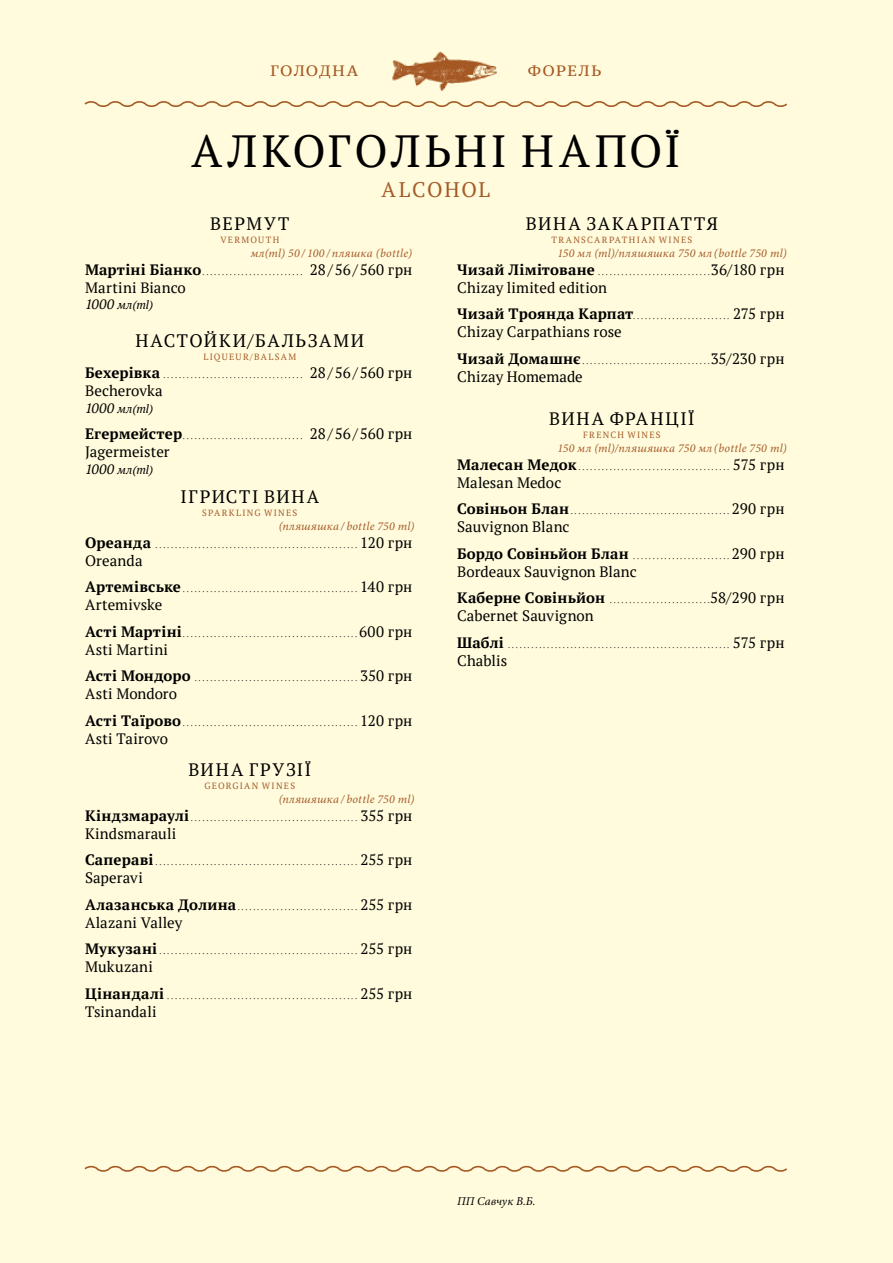
<style>
.page{position:relative;width:893px;height:1263px;background:#fffbdc}
.page>*{position:absolute;margin:0;border:0;box-sizing:border-box;transform-origin:0 0}
.t1{font:45px "PT Serif";letter-spacing:.08em;color:#000}
.t2{font:21px "PT Serif";letter-spacing:.075em;color:#a55a28}
.t3{font:18px "PT Serif";letter-spacing:.095em;color:#000}
.t4{font:15px "PT Serif";letter-spacing:.01em;color:#000}
.t5{font:15px "PT Serif Caption";letter-spacing:.1em;color:#a55a28}
.t6{font:italic 12px "Minion Pro";letter-spacing:.02em;color:#a55a28}
.t7{font:italic 12px "PT Serif";letter-spacing:.02em;color:#000}
.t8{font:italic 12px "Minion Pro";color:#000}
.t9{font:9px "PT Serif";letter-spacing:.145em;color:#a55a28}
.t10{font:9px "PT Serif";letter-spacing:.125em;color:#a55a28}
.t11{font:7.5px "PT Serif";color:#000}
.s1{font-weight:700;font-size:15px}
.s2{font-size:15px}
.s3{font-size:13.5px}
</style>
<div class="page">
<h3 class="t5" style="left:270px;top:61px;width:89px">ГОЛОДНА</h3>
<h3 class="t5" style="left:528px;top:61px;width:75px">ФОРЕЛЬ</h3>
<h1 class="t1" style="left:192px;top:122px;width:490px">АЛКОГОЛЬНІ НАПОЇ</h1>
<h2 class="t2" style="left:382px;top:176px;width:110px">ALCOHOL</h2>
<h3 class="t3" style="left:210px;top:211px;width:81px">ВЕРМУТ</h3>
<p class="t9" style="left:220px;top:234px;width:60px">VERMOUTH</p>
<h3 class="t6" style="left:251px;top:244px;width:163px">мл(ml) 50 / 100 / пляшка (bottle)</h3>
<p class="t11" style="left:85px;top:267px;width:329px"><span class="s1">Мартіні Біанко</span> . . . . . . . . . . . . . . . . . . . . . . . . . . <span class="s2">28/56/560 грн</span></p>
<h3 class="t4" style="left:85px;top:277px;width:102px">Martini Bianco</h3>
<h3 class="t7" style="left:85px;top:297px;width:70px"><span class="s3">1000</span> мл(ml)</h3>
<h3 class="t3" style="left:135px;top:328px;width:230px">НАСТОЙКИ/БАЛЬЗАМИ</h3>
<p class="t9" style="left:203px;top:351px;width:94px">LIQUEUR/BALSAM</p>
<p class="t11" style="left:85px;top:370px;width:329px"><span class="s1">Бехерівка</span> . . . . . . . . . . . . . . . . . . . . . . . . . . . . . . . . . . . . <span class="s2">28/56/560 грн</span></p>
<h3 class="t4" style="left:85px;top:381px;width:79px">Becherovka</h3>
<h3 class="t7" style="left:85px;top:401px;width:70px"><span class="s3">1000</span> мл(ml)</h3>
<p class="t11" style="left:85px;top:431px;width:329px"><span class="s1">Егермейстер</span> . . . . . . . . . . . . . . . . . . . . . . . . . . . . . . . <span class="s2">28/56/560 грн</span></p>
<h3 class="t4" style="left:85px;top:442px;width:86px">Jagermeister</h3>
<h3 class="t7" style="left:85px;top:462px;width:70px"><span class="s3">1000</span> мл(ml)</h3>
<h3 class="t3" style="left:181px;top:484px;width:140px">ІГРИСТІ ВИНА</h3>
<p class="t9" style="left:202px;top:507px;width:97px">SPARKLING WINES</p>
<h3 class="t6" style="left:279px;top:517px;width:137px">(пляшяшка / bottle 750 ml)</h3>
<p class="t11" style="left:85px;top:540px;width:329px"><span class="s1">Ореанда</span> . . . . . . . . . . . . . . . . . . . . . . . . . . . . . . . . . . . . . . . . . . . . . . . . . . . . <span class="s2">120 грн</span></p>
<h3 class="t4" style="left:85px;top:550px;width:59px">Oreanda</h3>
<p class="t11" style="left:85px;top:584px;width:329px"><span class="s1">Артемівське</span> . . . . . . . . . . . . . . . . . . . . . . . . . . . . . . . . . . . . . . . . . . . . . <span class="s2">140 грн</span></p>
<h3 class="t4" style="left:85px;top:595px;width:79px">Artemivske</h3>
<p class="t11" style="left:85px;top:629px;width:329px"><span class="s1">Асті Мартіні</span> . . . . . . . . . . . . . . . . . . . . . . . . . . . . . . . . . . . . . . . . . . . . . <span class="s2">600 грн</span></p>
<h3 class="t4" style="left:85px;top:639px;width:85px">Asti Martini</h3>
<p class="t11" style="left:85px;top:673px;width:329px"><span class="s1">Асті Мондоро</span> .......................................... <span class="s2">350 грн</span></p>
<h3 class="t4" style="left:85px;top:684px;width:94px">Asti Mondoro</h3>
<p class="t11" style="left:85px;top:718px;width:329px"><span class="s1">Асті Таїрово</span> . . . . . . . . . . . . . . . . . . . . . . . . . . . . . . . . . . . . . . . . . . . . . <span class="s2">120 грн</span></p>
<h3 class="t4" style="left:85px;top:728px;width:85px">Asti Tairovo</h3>
<h3 class="t3" style="left:188px;top:757px;width:124px">ВИНА ГРУЗІЇ</h3>
<p class="t10" style="left:204px;top:780px;width:92px">GEORGIAN WINES</p>
<h3 class="t6" style="left:279px;top:790px;width:137px">(пляшяшка / bottle 750 ml)</h3>
<p class="t11" style="left:85px;top:813px;width:329px"><span class="s1">Кіндзмараулі</span> . . . . . . . . . . . . . . . . . . . . . . . . . . . . . . . . . . . . . . . . . . . <span class="s2">355 грн</span></p>
<h3 class="t4" style="left:85px;top:823px;width:93px">Kindsmarauli</h3>
<p class="t11" style="left:85px;top:857px;width:329px"><span class="s1">Сапераві</span> . . . . . . . . . . . . . . . . . . . . . . . . . . . . . . . . . . . . . . . . . . . . . . . . . . . . <span class="s2">255 грн</span></p>
<h3 class="t4" style="left:85px;top:868px;width:59px">Saperavi</h3>
<p class="t11" style="left:85px;top:902px;width:329px"><span class="s1">Алазанська Долина</span> . . . . . . . . . . . . . . . . . . . . . . . . . . . . . . . <span class="s2">255 грн</span></p>
<h3 class="t4" style="left:85px;top:912px;width:99px">Alazani Valley</h3>
<p class="t11" style="left:85px;top:946px;width:329px"><span class="s1">Мукузані</span> . . . . . . . . . . . . . . . . . . . . . . . . . . . . . . . . . . . . . . . . . . . . . . . . . . . <span class="s2">255 грн</span></p>
<h3 class="t4" style="left:85px;top:957px;width:69px">Mukuzani</h3>
<p class="t11" style="left:85px;top:991px;width:329px"><span class="s1">Цінандалі</span> . . . . . . . . . . . . . . . . . . . . . . . . . . . . . . . . . . . . . . . . . . . . . . . . . <span class="s2">255 грн</span></p>
<h3 class="t4" style="left:85px;top:1001px;width:73px">Tsinandali</h3>
<h3 class="t3" style="left:526px;top:211px;width:193px">ВИНА ЗАКАРПАТТЯ</h3>
<p class="t9" style="left:552px;top:234px;width:142px">TRANSCARPATHIAN WINES</p>
<h3 class="t6" style="left:557px;top:244px;width:231px">150 мл (ml)/пляшяшка 750 мл (bottle 750 ml)</h3>
<p class="t11" style="left:457px;top:267px;width:329px"><span class="s1">Чизай Лімітоване</span> . . . . . . . . . . . . . . . . . . . . . . . . . . . . <span class="s2">36/180 грн</span></p>
<h3 class="t4" style="left:457px;top:277px;width:151px">Chizay limited edition</h3>
<p class="t11" style="left:457px;top:311px;width:329px"><span class="s1">Чизай Троянда Карпат</span>......................... <span class="s2">275 грн</span></p>
<h3 class="t4" style="left:457px;top:322px;width:166px">Chizay Carpathians rose</h3>
<p class="t11" style="left:457px;top:356px;width:329px"><span class="s1">Чизай Домашнє</span> . . . . . . . . . . . . . . . . . . . . . . . . . . . . . . . . <span class="s2">35/230 грн</span></p>
<h3 class="t4" style="left:457px;top:366px;width:127px">Chizay Homemade</h3>
<h3 class="t3" style="left:549px;top:406px;width:147px">ВИНА ФРАНЦІЇ</h3>
<p class="t9" style="left:583px;top:429px;width:79px">FRENCH WINES</p>
<h3 class="t6" style="left:557px;top:439px;width:231px">150 мл (ml)/пляшяшка 750 мл (bottle 750 ml)</h3>
<p class="t11" style="left:457px;top:462px;width:329px"><span class="s1">Малесан Медок</span> . . . . . . . . . . . . . . . . . . . . . . . . . . . . . . . . . . . . . . . <span class="s2">575 грн</span></p>
<h3 class="t4" style="left:457px;top:472px;width:106px">Malesan Medoc</h3>
<p class="t11" style="left:457px;top:506px;width:329px"><span class="s1">Совіньон Блан</span> . . . . . . . . . . . . . . . . . . . . . . . . . . . . . . . . . . . . . . . . . <span class="s2">290 грн</span></p>
<h3 class="t4" style="left:457px;top:517px;width:114px">Sauvignon Blanc</h3>
<p class="t11" style="left:457px;top:551px;width:329px"><span class="s1">Бордо Совіньйон Блан</span> . . . . . . . . . . . . . . . . . . . . . . . . . <span class="s2">290 грн</span></p>
<h3 class="t4" style="left:457px;top:561px;width:181px">Bordeaux Sauvignon Blanc</h3>
<p class="t11" style="left:457px;top:595px;width:329px"><span class="s1">Каберне Совіньйон</span> . . . . . . . . . . . . . . . . . . . . . . . . . <span class="s2">58/290 грн</span></p>
<h3 class="t4" style="left:457px;top:606px;width:138px">Cabernet Sauvignon</h3>
<p class="t11" style="left:457px;top:640px;width:329px"><span class="s1">Шаблі</span> . . . . . . . . . . . . . . . . . . . . . . . . . . . . . . . . . . . . . . . . . . . . . . . . . . . . . . . . . <span class="s2">575 грн</span></p>
<h3 class="t4" style="left:457px;top:650px;width:52px">Chablis</h3>
<h3 class="t8" style="left:457px;top:1193px;width:80px">ПП Cавчук В.Б.</h3>
</div>
